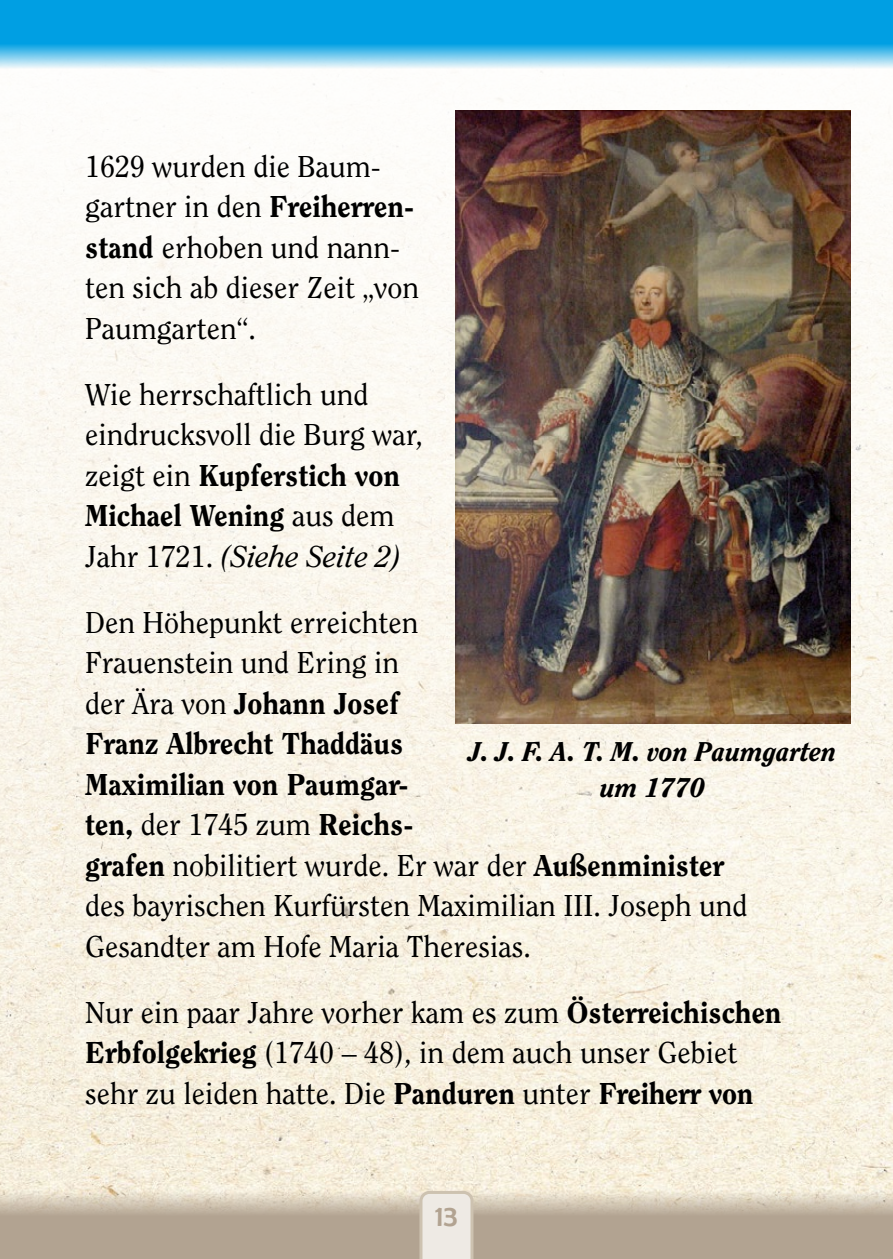
<style>
.page{position:relative;width:893px;height:1259px;background:#fff}
.page>*{position:absolute;margin:0;border:0;box-sizing:border-box;transform-origin:0 0}
.t1{font:30px/40.5px "Clearface";color:#000}
.t2{font:30px "Berlin Sans FB";color:#b2a391}
.t3{font:italic 800 27px/36px "Clearface";color:#000;text-align:center}
.s1{font-weight:800}
.s2{font-style:italic}
</style>
<div class="page">
<img style="left:0;top:68px;width:893px;height:1123px">
<svg style="left:0;top:0;width:893px;height:68px;fill:#009fe3"></svg>
<svg style="left:0;top:1191px;width:893px;height:68px;fill:#b2a391"></svg>
<svg style="left:419px;top:1191px;width:54px;height:68px"></svg>
<img style="left:455px;top:111px;width:395px;height:612px">
<p class="t1" style="left:85px;top:145px;width:336px">1629 wurden die Baum&shy;gartner in den <span class="s1">Freiherren&shy;stand</span> erhoben und nann&shy;ten sich ab dieser Zeit „von<br>Paumgarten“.</p>
<p class="t1" style="left:85px;top:373px;width:339px">Wie herrschaftlich und eindrucksvoll die Burg war, zeigt ein <span class="s1">Kupferstich von<br>Michael Wening</span> aus dem<br>Jahr 1721. <span class="s2">(Siehe Seite 2)</span></p>
<p class="t1" style="left:85px;top:601px;width:664px">Den Höhepunkt erreichten<br>Frauenstein und Ering in<br>der Ära von <span class="s1">Johann Josef<br>Franz Albrecht Thaddäus<br>Maximilian von Paumgar-<br>ten,</span> der 1745 zum <span class="s1">Reichs-<br>grafen</span> nobilitiert wurde. Er war der <span class="s1">Außenminister </span>des bayrischen Kurfürsten Maximilian III. Joseph und<br>Gesandter am Hofe Maria Theresias.</p>
<p class="t1" style="left:85px;top:991px;width:698px">Nur ein paar Jahre vorher kam es zum <span class="s1">Österreichischen<br>Erbfolgekrieg</span> (1740 – 48), in dem auch unser Gebiet sehr zu leiden hatte. Die <span class="s1">Panduren</span> unter <span class="s1">Freiherr von</span></p>
<p class="t3" style="left:469px;top:733px;width:369px">J. J. F. A. T. M. von Paumgarten um 1770</p>
<p class="t2" style="left:435px;top:1199px;width:24px">13</p>
</div>
